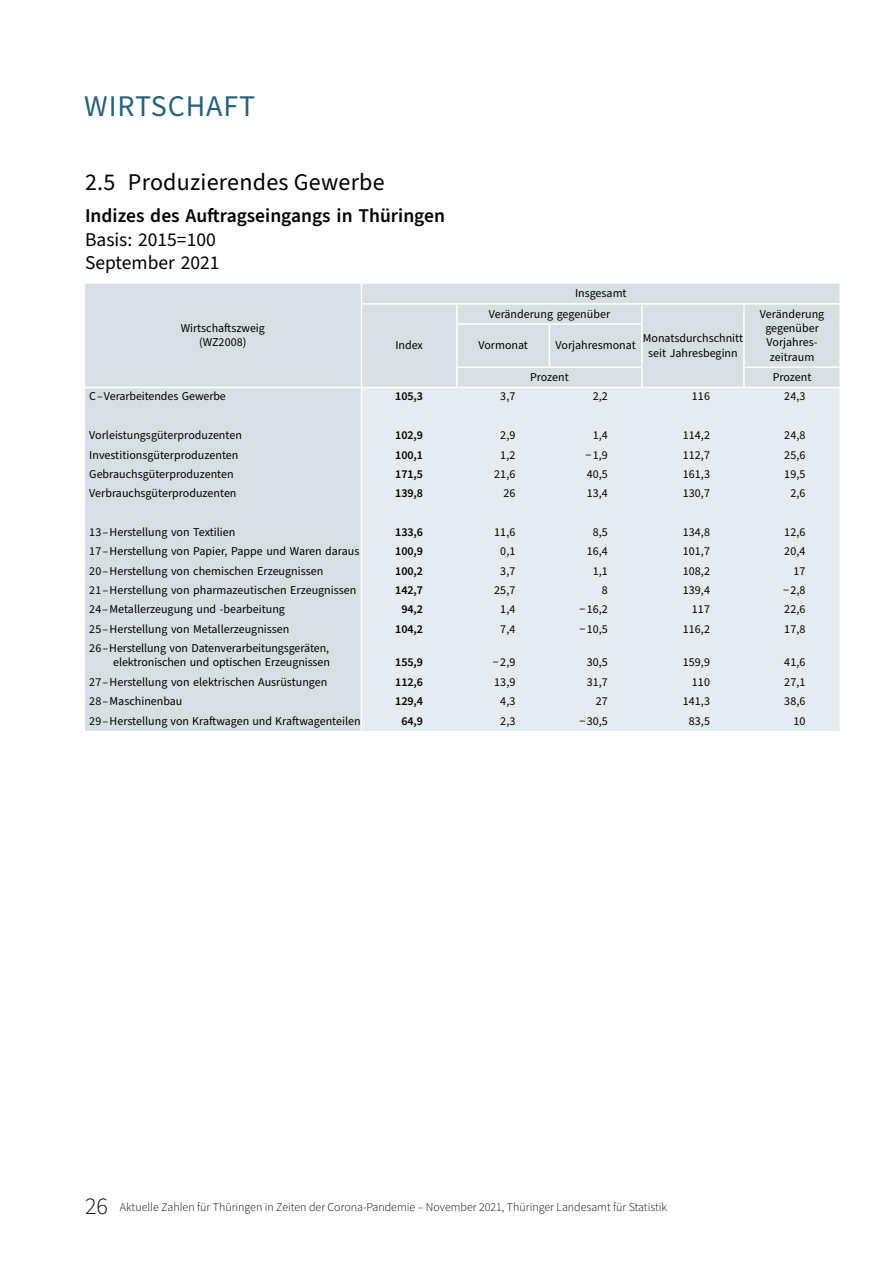
<style>
.page{position:relative;width:893px;height:1263px;background:#fff}
.page>*{position:absolute;margin:0;border:0;box-sizing:border-box;transform-origin:0 0}
.t1{font:30px "Source Sans Pro Regular 18";letter-spacing:.03em;color:#27607f}
.t2{font:24px "Source Sans Pro";letter-spacing:.01em;color:#000}
.t3{font:19.5px "Source Sans Pro Semibold 3";color:#000}
.t4{font:19.5px/23.4px "Source Sans Pro";color:#000}
.t5{font:12px/14.4px "Source Sans Pro";color:#000;text-align:center}
.t6{font:12px "Source Sans Pro Light 3";color:#000}
.t7{font:12px "Source Sans Pro Semibold 3";letter-spacing:-.01em;color:#000}
.s1{font-size:24px}
</style>
<div class="page">
<div style="left:85px;top:284px;width:754px;height:447px;background:#d8dfe3"></div>
<div style="left:362px;top:388px;width:477px;height:343px;background:#e5ebee"></div>
<svg style="left:361px;top:284px;width:1px;height:40px"></svg>
<hr style="left:361px;top:324px;width:1px;height:43px;background:#fff">
<hr style="left:361px;top:303px;width:96px;height:2px;background:#fff">
<hr style="left:457px;top:303px;width:92px;height:2px;background:#fff">
<hr style="left:549px;top:303px;width:93px;height:2px;background:#fff">
<hr style="left:642px;top:303px;width:102px;height:2px;background:#fff">
<hr style="left:744px;top:303px;width:95px;height:2px;background:#fff">
<hr style="left:456px;top:323px;width:93px;height:2px;background:#fff">
<hr style="left:549px;top:323px;width:94px;height:2px;background:#fff">
<hr style="left:456px;top:366px;width:93px;height:2px;background:#fff">
<hr style="left:549px;top:366px;width:94px;height:2px;background:#fff">
<hr style="left:743px;top:366px;width:96px;height:2px;background:#fff">
<hr style="left:85px;top:387px;width:276px;height:1px;background:#fff">
<hr style="left:361px;top:387px;width:96px;height:1px;background:#fff">
<hr style="left:457px;top:387px;width:92px;height:1px;background:#fff">
<hr style="left:549px;top:387px;width:93px;height:1px;background:#fff">
<hr style="left:642px;top:387px;width:102px;height:1px;background:#fff">
<hr style="left:744px;top:387px;width:95px;height:1px;background:#fff">
<svg style="left:361px;top:367px;width:1px;height:272px"></svg>
<hr style="left:361px;top:639px;width:1px;height:34px;background:#fff">
<svg style="left:361px;top:673px;width:1px;height:58px"></svg>
<svg style="left:456px;top:305px;width:2px;height:18px"></svg>
<svg style="left:641px;top:305px;width:2px;height:18px"></svg>
<hr style="left:456px;top:325px;width:2px;height:41px;background:#fff">
<hr style="left:549px;top:325px;width:1px;height:41px;background:#fff">
<hr style="left:641px;top:325px;width:2px;height:41px;background:#fff">
<svg style="left:456px;top:368px;width:2px;height:19px"></svg>
<svg style="left:641px;top:368px;width:2px;height:19px"></svg>
<svg style="left:743px;top:305px;width:2px;height:19px"></svg>
<hr style="left:743px;top:324px;width:2px;height:42px;background:#fff">
<svg style="left:743px;top:368px;width:2px;height:19px"></svg>
<h1 class="t1" style="left:84px;top:86px;width:173px">WIRTSCHAFT</h1>
<h2 class="t2" style="left:85px;top:166px;width:301px">2.5 Produzierendes Gewerbe</h2>
<h3 class="t3" style="left:85px;top:203px;width:361px">Indizes des Auftragseingangs in Thüringen</h3>
<h3 class="t4" style="left:85px;top:228px;width:136px">Basis: 2015=100<br>September 2021</h3>
<p class="t5" style="left:181px;top:321px;width:86px">Wirtschaftszweig (WZ2008)</p>
<p class="t5" style="left:395px;top:339px;width:29px">Index</p>
<p class="t5" style="left:575px;top:287px;width:53px">Insgesamt</p>
<p class="t5" style="left:489px;top:307px;width:123px">Veränderung gegenüber</p>
<p class="t5" style="left:760px;top:307px;width:66px">Veränderung gegenüber<br>Vorjahres&shy;zeitraum</p>
<p class="t5" style="left:643px;top:331px;width:102px">Monatsdurchschnitt seit Jahresbeginn</p>
<p class="t5" style="left:478px;top:339px;width:51px">Vormonat</p>
<p class="t5" style="left:556px;top:339px;width:82px">Vorjahresmonat</p>
<p class="t5" style="left:530px;top:370px;width:40px">Prozent</p>
<p class="t5" style="left:773px;top:370px;width:40px">Prozent</p>
<p class="t5" style="left:89px;top:390px;width:138px">C – Verarbeitendes Gewerbe</p>
<p class="t7" style="left:395px;top:388px;width:29px">105,3</p>
<p class="t5" style="left:500px;top:390px;width:17px">3,7</p>
<p class="t5" style="left:593px;top:390px;width:17px">2,2</p>
<p class="t5" style="left:692px;top:390px;width:20px">116</p>
<p class="t5" style="left:784px;top:390px;width:23px">24,3</p>
<p class="t5" style="left:89px;top:428px;width:154px">Vorleistungsgüterproduzenten</p>
<p class="t7" style="left:395px;top:427px;width:29px">102,9</p>
<p class="t5" style="left:500px;top:428px;width:17px">2,9</p>
<p class="t5" style="left:593px;top:428px;width:17px">1,4</p>
<p class="t5" style="left:683px;top:428px;width:29px">114,2</p>
<p class="t5" style="left:784px;top:428px;width:23px">24,8</p>
<p class="t5" style="left:89px;top:448px;width:151px">Investitionsgüterproduzenten</p>
<p class="t7" style="left:395px;top:446px;width:29px">100,1</p>
<p class="t5" style="left:500px;top:448px;width:17px">1,2</p>
<p class="t5" style="left:585px;top:448px;width:24px">− 1,9</p>
<p class="t5" style="left:683px;top:448px;width:29px">112,7</p>
<p class="t5" style="left:784px;top:448px;width:23px">25,6</p>
<p class="t5" style="left:89px;top:467px;width:146px">Gebrauchsgüterproduzenten</p>
<p class="t7" style="left:395px;top:466px;width:29px">171,5</p>
<p class="t5" style="left:494px;top:467px;width:23px">21,6</p>
<p class="t5" style="left:587px;top:467px;width:23px">40,5</p>
<p class="t5" style="left:683px;top:467px;width:29px">161,3</p>
<p class="t5" style="left:784px;top:467px;width:23px">19,5</p>
<p class="t5" style="left:89px;top:486px;width:149px">Verbrauchsgüterproduzenten</p>
<p class="t7" style="left:395px;top:485px;width:29px">139,8</p>
<p class="t5" style="left:503px;top:486px;width:14px">26</p>
<p class="t5" style="left:587px;top:486px;width:23px">13,4</p>
<p class="t5" style="left:683px;top:486px;width:29px">130,7</p>
<p class="t5" style="left:790px;top:486px;width:17px">2,6</p>
<p class="t5" style="left:89px;top:525px;width:148px">13 – Herstellung von Textilien</p>
<p class="t7" style="left:395px;top:524px;width:29px">133,6</p>
<p class="t5" style="left:494px;top:525px;width:23px">11,6</p>
<p class="t5" style="left:593px;top:525px;width:17px">8,5</p>
<p class="t5" style="left:683px;top:525px;width:29px">134,8</p>
<p class="t5" style="left:784px;top:525px;width:23px">12,6</p>
<p class="t5" style="left:89px;top:544px;width:272px">17 – Herstellung von Papier, Pappe und Waren daraus</p>
<p class="t7" style="left:395px;top:543px;width:29px">100,9</p>
<p class="t5" style="left:500px;top:544px;width:17px">0,1</p>
<p class="t5" style="left:587px;top:544px;width:23px">16,4</p>
<p class="t5" style="left:683px;top:544px;width:29px">101,7</p>
<p class="t5" style="left:784px;top:544px;width:23px">20,4</p>
<p class="t5" style="left:89px;top:564px;width:236px">20 – Herstellung von chemischen Erzeugnissen</p>
<p class="t7" style="left:395px;top:563px;width:29px">100,2</p>
<p class="t5" style="left:500px;top:564px;width:17px">3,7</p>
<p class="t5" style="left:593px;top:564px;width:17px">1,1</p>
<p class="t5" style="left:683px;top:564px;width:29px">108,2</p>
<p class="t5" style="left:793px;top:564px;width:14px">17</p>
<p class="t5" style="left:89px;top:583px;width:269px">21 – Herstellung von pharmazeutischen Erzeugnissen</p>
<p class="t7" style="left:395px;top:582px;width:29px">142,7</p>
<p class="t5" style="left:494px;top:583px;width:23px">25,7</p>
<p class="t5" style="left:602px;top:583px;width:7px">8</p>
<p class="t5" style="left:683px;top:583px;width:29px">139,4</p>
<p class="t5" style="left:783px;top:583px;width:24px">− 2,8</p>
<p class="t5" style="left:89px;top:602px;width:197px">24 – Metallerzeugung und -bearbeitung</p>
<p class="t7" style="left:401px;top:601px;width:23px">94,2</p>
<p class="t5" style="left:500px;top:602px;width:17px">1,4</p>
<p class="t5" style="left:579px;top:602px;width:30px">− 16,2</p>
<p class="t5" style="left:692px;top:602px;width:20px">117</p>
<p class="t5" style="left:784px;top:602px;width:23px">22,6</p>
<p class="t5" style="left:89px;top:622px;width:202px">25 – Herstellung von Metallerzeugnissen</p>
<p class="t7" style="left:395px;top:621px;width:29px">104,2</p>
<p class="t5" style="left:500px;top:622px;width:17px">7,4</p>
<p class="t5" style="left:579px;top:622px;width:30px">− 10,5</p>
<p class="t5" style="left:683px;top:622px;width:29px">116,2</p>
<p class="t5" style="left:784px;top:622px;width:23px">17,8</p>
<p class="t5" style="left:89px;top:641px;width:242px;text-align:right">26 – Herstellung von Datenverarbeitungsgeräten, elektronischen und optischen Erzeugnissen</p>
<p class="t7" style="left:395px;top:654px;width:29px">155,9</p>
<p class="t5" style="left:493px;top:656px;width:24px">− 2,9</p>
<p class="t5" style="left:587px;top:656px;width:23px">30,5</p>
<p class="t5" style="left:683px;top:656px;width:29px">159,9</p>
<p class="t5" style="left:784px;top:656px;width:23px">41,6</p>
<p class="t5" style="left:89px;top:675px;width:240px">27 – Herstellung von elektrischen Ausrüstungen</p>
<p class="t7" style="left:395px;top:674px;width:29px">112,6</p>
<p class="t5" style="left:494px;top:675px;width:23px">13,9</p>
<p class="t5" style="left:587px;top:675px;width:23px">31,7</p>
<p class="t5" style="left:692px;top:675px;width:20px">110</p>
<p class="t5" style="left:784px;top:675px;width:23px">27,1</p>
<p class="t5" style="left:89px;top:694px;width:95px">28 – Maschinenbau</p>
<p class="t7" style="left:395px;top:693px;width:29px">129,4</p>
<p class="t5" style="left:500px;top:694px;width:17px">4,3</p>
<p class="t5" style="left:596px;top:694px;width:14px">27</p>
<p class="t5" style="left:683px;top:694px;width:29px">141,3</p>
<p class="t5" style="left:784px;top:694px;width:23px">38,6</p>
<p class="t5" style="left:89px;top:714px;width:273px">29 – Herstellung von Kraftwagen und Kraftwagenteilen</p>
<p class="t7" style="left:401px;top:712px;width:23px">64,9</p>
<p class="t5" style="left:500px;top:714px;width:17px">2,3</p>
<p class="t5" style="left:579px;top:714px;width:30px">− 30,5</p>
<p class="t5" style="left:689px;top:714px;width:23px">83,5</p>
<p class="t5" style="left:793px;top:714px;width:14px">10</p>
<p class="t6" style="left:85px;top:1199px;width:583px"><span class="s1">26</span> Aktuelle Zahlen für Thüringen in Zeiten der Corona-Pandemie – November 2021, Thüringer Landesamt für Statistik</p>
</div>
